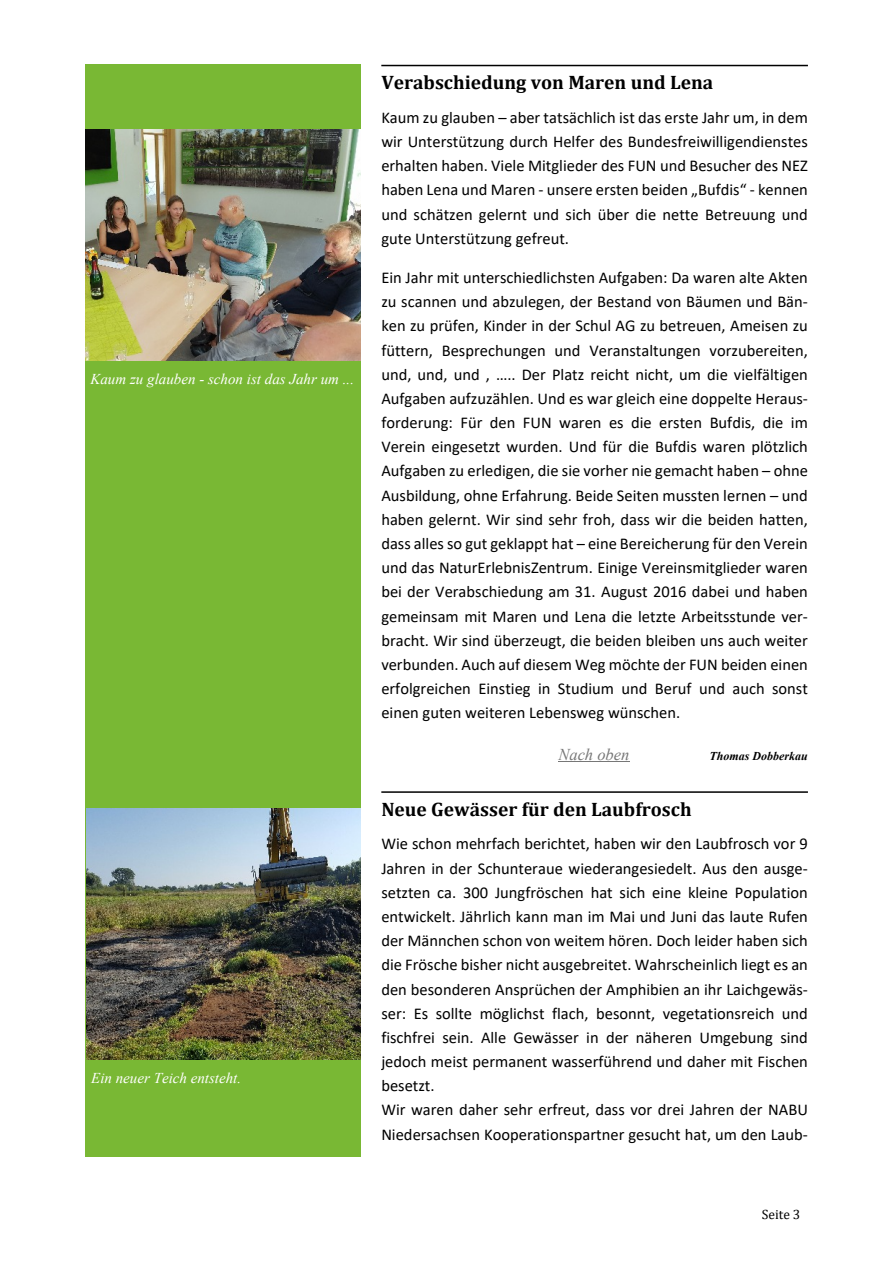
<style>
.page{position:relative;width:893px;height:1263px;background:#fff}
.page>*{position:absolute;margin:0;border:0;box-sizing:border-box;transform-origin:0 0}
.t1{font:700 19.5px "Cambria";color:#000}
.t2{font:16.5px/24.2px "Calibri";color:#000;text-align:justify}
.t3{font:italic 16.5px "Times New Roman";color:#777}
.t4{font:italic 15px "Times New Roman";color:#fff}
.t5{font:13.5px "Cambria";color:#000}
.t6{font:italic 700 12px "Times New Roman";color:#000}
</style>
<div class="page">
<div style="left:85px;top:64px;width:275px;height:1093px;background:#79b834"></div>
<hr style="left:381px;top:65px;width:427px;height:1px;background:#000">
<hr style="left:558px;top:761px;width:71px;height:1px;background:#777">
<hr style="left:381px;top:791px;width:427px;height:2px;background:#000">
<img style="left:85px;top:129px;width:275px;height:231px">
<img style="left:87px;top:808px;width:273px;height:251px">
<p class="t4" style="left:90px;top:373px;width:265px">Kaum zu glauben - schon ist das Jahr um ...</p>
<p class="t4" style="left:91px;top:1072px;width:151px">Ein neuer Teich entsteht.</p>
<p class="t1" style="left:381px;top:74px;width:333px">Verabschiedung von Maren und Lena</p>
<p class="t2" style="left:381px;top:107px;width:428px">Kaum zu glauben – aber tatsächlich ist das erste Jahr um, in dem wir Unterstützung durch Helfer des Bundesfreiwilligendienstes erhalten haben. Viele Mitglieder des FUN und Besucher des NEZ haben Lena und Maren - unsere ersten beiden „Bufdis“ - kennen und schätzen gelernt und sich über die nette Betreuung und gute Unterstützung gefreut.</p>
<p class="t2" style="left:381px;top:267px;width:428px">Ein Jahr mit unterschiedlichsten Aufgaben: Da waren alte Akten zu scannen und abzulegen, der Bestand von Bäumen und Bän&shy;ken zu prüfen, Kinder in der Schul AG zu betreuen, Ameisen zu füttern, Besprechungen und Veranstaltungen vorzubereiten, und, und, und , ….. Der Platz reicht nicht, um die vielfältigen Aufgaben aufzuzählen. Und es war gleich eine doppelte Heraus&shy;forderung: Für den FUN waren es die ersten Bufdis, die im Verein eingesetzt wurden. Und für die Bufdis waren plötzlich Aufgaben zu erledigen, die sie vorher nie gemacht haben – ohne Ausbildung, ohne Erfahrung. Beide Seiten mussten lernen – und haben gelernt. Wir sind sehr froh, dass wir die beiden hatten, dass alles so gut geklappt hat – eine Bereicherung für den Verein und das NaturErlebnisZentrum. Einige Vereinsmitglieder waren bei der Verabschiedung am 31. August 2016 dabei und haben gemeinsam mit Maren und Lena die letzte Arbeitsstunde ver&shy;bracht. Wir sind überzeugt, die beiden bleiben uns auch weiter verbunden. Auch auf diesem Weg möchte der FUN beiden einen erfolgreichen Einstieg in Studium und Beruf und auch sonst einen guten weiteren Lebensweg wünschen.</p>
<p class="t3" style="left:558px;top:748px;width:73px">Nach oben</p>
<p class="t6" style="left:709px;top:751px;width:100px">Thomas Dobberkau</p>
<p class="t1" style="left:381px;top:801px;width:312px">Neue Gewässer für den Laubfrosch</p>
<p class="t2" style="left:381px;top:833px;width:428px;text-align:left">Wie schon mehrfach berichtet, haben wir den Laubfrosch vor 9<br>Jahren in der Schunteraue wiederangesiedelt. Aus den ausge&shy;setzten ca. 300 Jungfröschen hat sich eine kleine Population entwickelt. Jährlich kann man im Mai und Juni das laute Rufen der Männchen schon von weitem hören. Doch leider haben sich die Frösche bisher nicht ausgebreitet. Wahrscheinlich liegt es an den besonderen Ansprüchen der Amphibien an ihr Laichgewäs&shy;ser: Es sollte möglichst flach, besonnt, vegetationsreich und fischfrei sein. Alle Gewässer in der näheren Umgebung sind jedoch meist permanent wasserführend und daher mit Fischen besetzt.<br>Wir waren daher sehr erfreut, dass vor drei Jahren der NABU Niedersachsen Kooperationspartner gesucht hat, um den Laub-</p>
<p class="t5" style="left:762px;top:1208px;width:40px">Seite 3</p>
</div>
